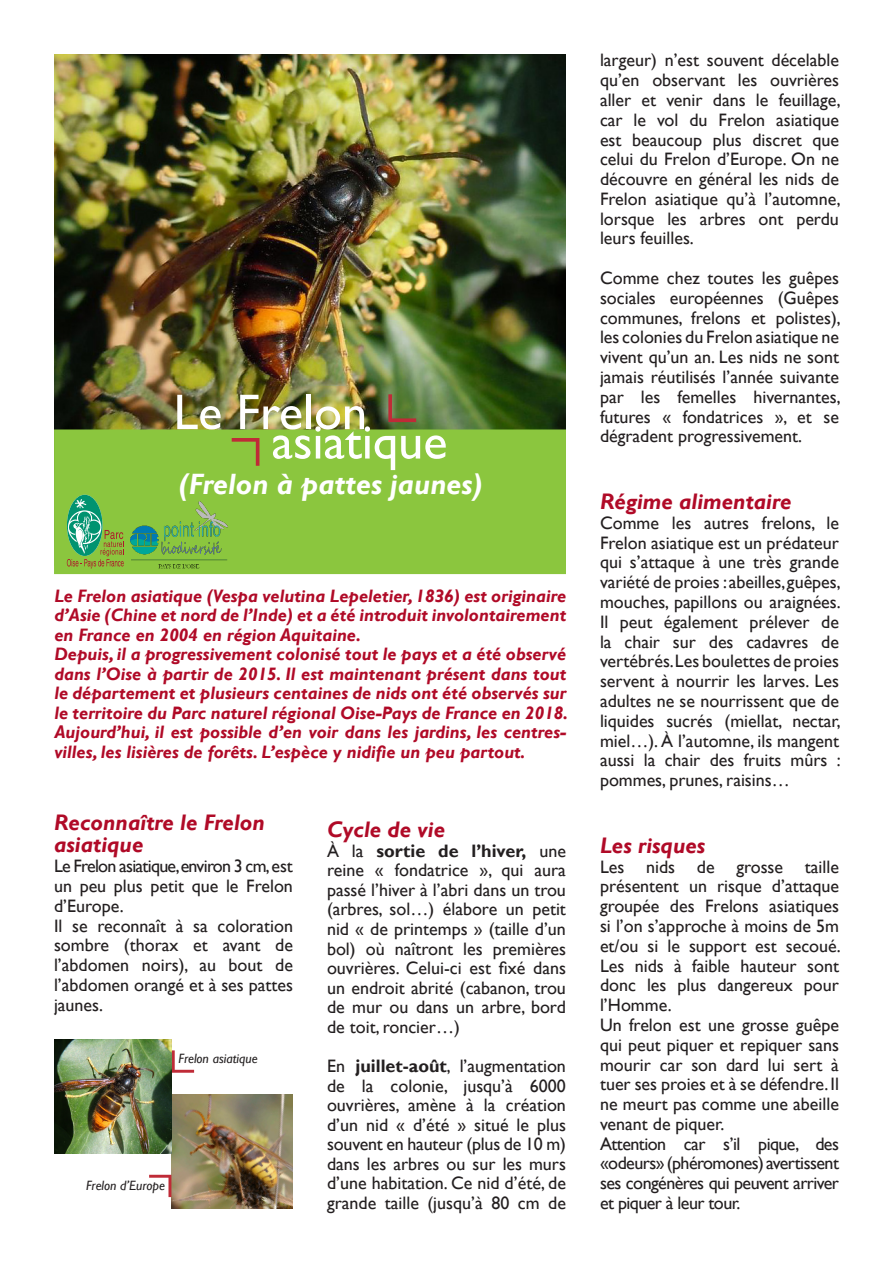
<style>
.page{position:relative;width:893px;height:1263px;background:#fff}
.page>*{position:absolute;margin:0;border:0;box-sizing:border-box;transform-origin:0 0}
.t1{font:50.4px "Gill Sans";color:#fff}
.t2{font:italic 700 29.4px "Gill Sans";color:#fff}
.titre{font:italic 700 22.5px/22.8px "Gill Sans";color:#b00a27}
.t3{font:18px/19.8px "Gill Sans";color:#231f20;text-align:justify}
.t4{font:italic 700 18px/19.5px "Gill Sans";color:#b00a27;text-align:justify}
.t5{font:italic 13.5px "Gill Sans";color:#231f20}
.s1{font-weight:700}
</style>
<div class="page">
<img style="left:54px;top:54px;width:512px;height:375px">
<div style="left:54px;top:429px;width:512px;height:145px;background:#8bc63e;border:2px solid #8bc63e"></div>
<svg style="left:232px;top:438px;width:27px;height:28px"></svg>
<svg style="left:388px;top:394px;width:28px;height:28px"></svg>
<img style="left:54px;top:1039px;width:117px;height:114px">
<img style="left:171px;top:1094px;width:122px;height:115px">
<svg style="left:172px;top:1050px;width:22px;height:23px"></svg>
<svg style="left:149px;top:1175px;width:22px;height:22px"></svg>
<svg style="left:67px;top:495px;width:57px;height:73px"></svg>
<img style="left:130px;top:502px;width:97px;height:70px">
<p class="t1" style="left:173px;top:383px;width:195px">Le Frelon</p>
<p class="t1" style="left:272px;top:412px;width:177px">asiatique</p>
<p class="t2" style="left:179px;top:467px;width:305px">(Frelon à pattes jaunes)</p>
<p class="t4" style="left:54px;top:586px;width:513px">Le Frelon asiatique (Vespa velutina Lepeletier, 1836) est originaire d’Asie (Chine et nord de l’Inde) et a été introduit involontairement en France en 2004 en région Aquitaine.</p>
<p class="t4" style="left:54px;top:645px;width:515px">Depuis, il a progressivement colonisé tout le pays et a été observé dans l’Oise à partir de 2015. Il est maintenant présent dans tout le département et plusieurs centaines de nids ont été observés sur le territoire du Parc naturel régional Oise-Pays de France en 2018.</p>
<p class="t4" style="left:54px;top:723px;width:513px">Aujourd’hui, il est possible d’en voir dans les jardins, les centres&shy;villes, les lisières de forêts. L’espèce y nidifie un peu partout.</p>
<p class="titre" style="left:54px;top:811px;width:212px">Reconnaître le Frelon asiatique</p>
<p class="t3" style="left:54px;top:856px;width:240px">Le Frelon asiatique,environ 3 cm, est un peu plus petit que le Frelon d’Europe.</p>
<p class="t3" style="left:54px;top:916px;width:240px">Il se reconnaît à sa coloration sombre (thorax et avant de l’abdomen noirs), au bout de l’abdomen orangé et à ses pattes jaunes.</p>
<p class="t5" style="left:179px;top:1051px;width:80px">Frelon asiatique</p>
<p class="t5" style="left:86px;top:1177px;width:80px">Frelon d’Europe</p>
<p class="titre" style="left:327px;top:819px;width:120px">Cycle de vie</p>
<p class="t3" style="left:327px;top:841px;width:240px">À la <span class="s1">sortie de l’hiver,</span> une reine « fondatrice », qui aura passé l’hiver à l’abri dans un trou (arbres, sol…) élabore un petit nid « de printemps » (taille d’un bol) où naîtront les premières ouvrières. Celui-ci est fixé dans un endroit abrité (cabanon, trou de mur ou dans un arbre, bord de toit, roncier…)</p>
<p class="t3" style="left:327px;top:1056px;width:240px">En <span class="s1">juillet-août</span>, l’augmentation de la colonie, jusqu’à 6000 ouvrières, amène à la création d’un nid « d’été » situé le plus souvent en hauteur (plus de 10 m) dans les arbres ou sur les murs d’une habitation. Ce nid d’été, de grande taille (jusqu’à 80 cm de</p>
<p class="t3" style="left:600px;top:51px;width:242px">largeur) n’est souvent décelable qu’en observant les ouvrières aller et venir dans le feuillage, car le vol du Frelon asiatique est beaucoup plus discret que celui du Frelon d’Europe. On ne découvre en général les nids de Frelon asiatique qu’à l’automne, lorsque les arbres ont perdu leurs feuilles.</p>
<p class="t3" style="left:600px;top:268px;width:242px">Comme chez toutes les guêpes sociales européennes (Guêpes communes, frelons et polistes), les colonies du Frelon asiatique ne vivent qu’un an. Les nids ne sont jamais réutilisés l’année suivante par les femelles hivernantes, futures « fondatrices », et se dégradent progressivement.</p>
<p class="titre" style="left:600px;top:491px;width:193px">Régime alimentaire</p>
<p class="t3" style="left:600px;top:513px;width:242px">Comme les autres frelons, le Frelon asiatique est un prédateur qui s’attaque à une très grande variété de proies : abeilles, guêpes, mouches, papillons ou araignées.<br>Il peut également prélever de la chair sur des cadavres de vertébrés. Les boulettes de proies servent à nourrir les larves. Les adultes ne se nourrissent que de liquides sucrés (miellat, nectar, miel…). À l’automne, ils mangent aussi la chair des fruits mûrs : pommes, prunes, raisins…</p>
<p class="titre" style="left:600px;top:834px;width:107px">Les risques</p>
<p class="t3" style="left:600px;top:857px;width:242px">Les nids de grosse taille présentent un risque d’attaque groupée des Frelons asiatiques si l’on s’approche à moins de 5m et/ou si le support est secoué.<br>Les nids à faible hauteur sont donc les plus dangereux pour l’Homme.</p>
<p class="t3" style="left:600px;top:1015px;width:240px">Un frelon est une grosse guêpe qui peut piquer et repiquer sans mourir car son dard lui sert à tuer ses proies et à se défendre. Il ne meurt pas comme une abeille venant de piquer.</p>
<p class="t3" style="left:600px;top:1134px;width:240px">Attention car s’il pique, des «odeurs» (phéromones) avertissent ses congénères qui peuvent arriver et piquer à leur tour.</p>
</div>
